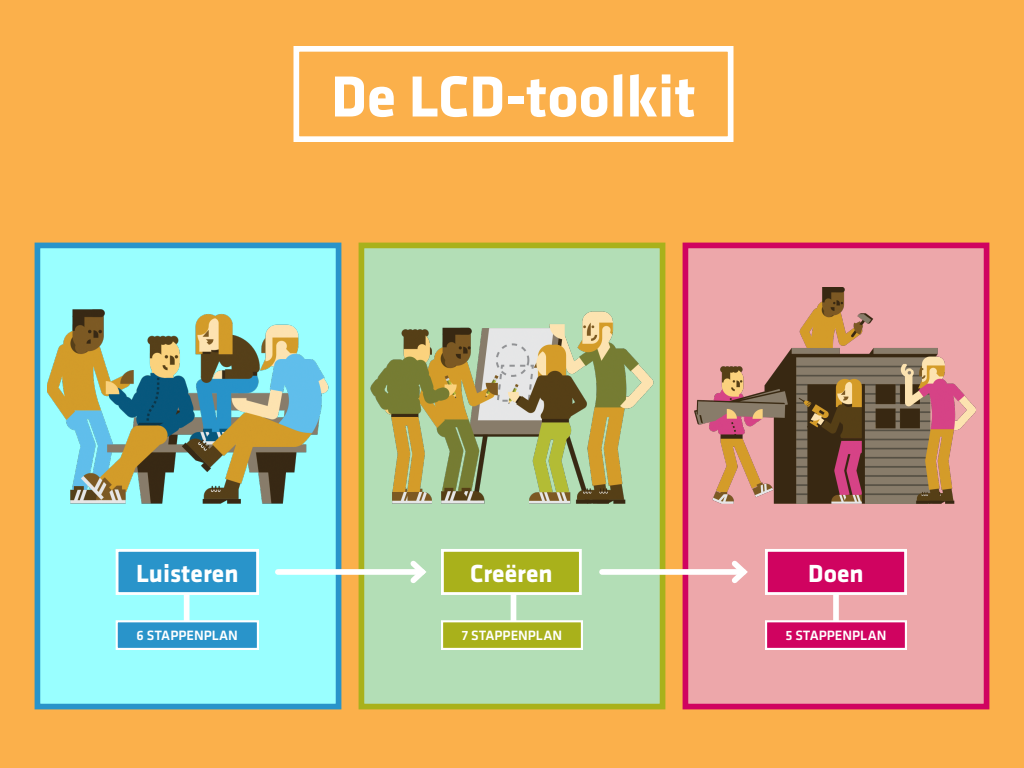
<style>
.page{position:relative;width:1024px;height:768px;background:#fbb04b}
.page>*{position:absolute;margin:0;border:0;box-sizing:border-box;transform-origin:0 0}
.t1{font:700 60px "Klavika";color:#fff}
.t2{font:700 25.7px "Klavika";color:#fff}
.t3{font:500 14px "Klavika";color:#fff}
</style>
<div class="page">
<div style="left:683px;top:243px;width:306px;height:466px;background:#eda7aa;border:6px solid #d00360"></div>
<div style="left:359px;top:243px;width:306px;height:466px;background:#b3deb6;border:6px solid #a9b11b"></div>
<div style="left:35px;top:243px;width:306px;height:466px;background:#9ff;border:6px solid #2994ca"></div>
<div style="left:833px;top:572px;width:6px;height:63px;background:#fff"></div>
<div style="left:511px;top:572px;width:5px;height:63px;background:#fff"></div>
<div style="left:184px;top:572px;width:6px;height:63px;background:#fff"></div>
<div style="left:117px;top:550px;width:141px;height:44px;background:#2994ca"></div>
<div style="left:116px;top:549px;width:143px;height:46px;border:3px solid #fff"></div>
<div style="left:442px;top:550px;width:138px;height:44px;background:#a9b11b"></div>
<div style="left:441px;top:549px;width:141px;height:46px;border:3px solid #fff"></div>
<div style="left:294px;top:46px;width:440px;height:96px;border:6px solid #fff"></div>
<div style="left:766px;top:550px;width:140px;height:44px;background:#d00360"></div>
<div style="left:765px;top:549px;width:142px;height:46px;border:3px solid #fff"></div>
<div style="left:278px;top:569px;width:144px;height:6px;background:#fff"></div>
<svg style="left:405px;top:560px;width:21px;height:23px"></svg>
<div style="left:602px;top:569px;width:142px;height:6px;background:#fff"></div>
<svg style="left:727px;top:560px;width:21px;height:23px"></svg>
<div style="left:117px;top:621px;width:141px;height:28px;background:#2994ca"></div>
<div style="left:116px;top:620px;width:143px;height:30px;border:2px solid #fff"></div>
<div style="left:442px;top:621px;width:140px;height:28px;background:#a9b11b"></div>
<div style="left:441px;top:620px;width:142px;height:30px;border:2px solid #fff"></div>
<div style="left:766px;top:621px;width:140px;height:28px;background:#d00360"></div>
<div style="left:765px;top:620px;width:142px;height:30px;border:2px solid #fff"></div>
<img style="left:47px;top:309px;width:282px;height:195px">
<img style="left:684px;top:287px;width:292px;height:217px">
<img style="left:364px;top:305px;width:299px;height:199px">
<h1 class="t1" style="left:331px;top:64px;width:366px">De LCD-toolkit</h1>
<h2 class="t2" style="left:136px;top:559px;width:104px">Luisteren</h2>
<h2 class="t2" style="left:470px;top:559px;width:84px">Creëren</h2>
<h2 class="t2" style="left:808px;top:559px;width:57px">Doen</h2>
<p class="t3" style="left:137px;top:628px;width:103px">6 STAPPENPLAN</p>
<p class="t3" style="left:462px;top:628px;width:102px">7 STAPPENPLAN</p>
<p class="t3" style="left:785px;top:628px;width:103px">5 STAPPENPLAN</p>
</div>
